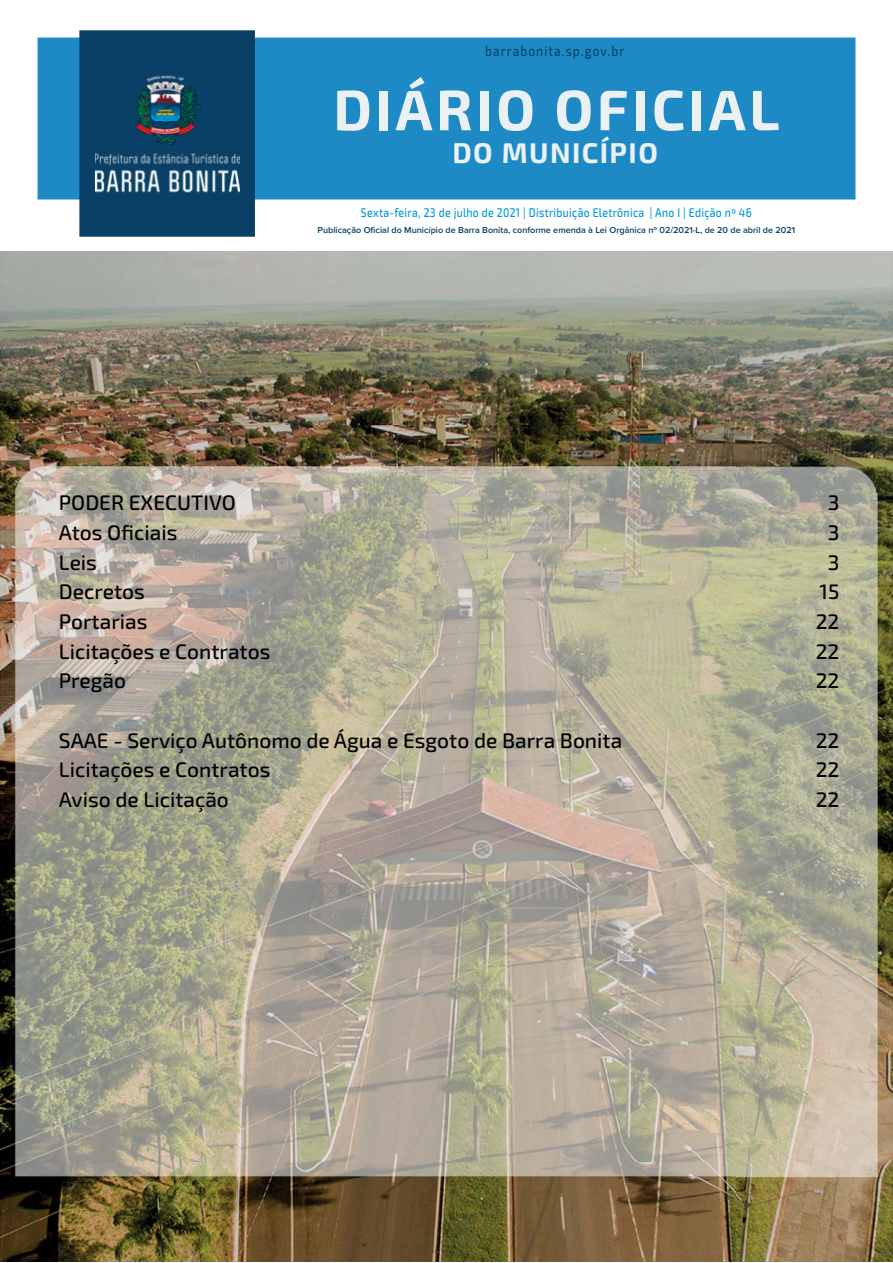
<style>
.page{position:relative;width:893px;height:1263px;background:#fff}
.page>*{position:absolute;margin:0;border:0;box-sizing:border-box;transform-origin:0 0}
.t1{font:700 57px "Exo 2.0";letter-spacing:.06em;color:#ebf0f2}
.t2{font:700 28.5px "Exo 2.0";letter-spacing:.05em;color:#ebf0f2}
.t3{font:500 21px "Exo 2.0";color:#000}
.t4{font:500 14.4px "Exo 2.0";letter-spacing:.09em;color:#034468;scale:.83 1}
.t5{font:500 12.6px "Exo 2.0";letter-spacing:.03em;color:#0096db;scale:.83 1}
.t6{font:600 9px "Proxima Nova";color:#0a4066}
</style>
<div class="page">
<div style="left:38px;top:38px;width:817px;height:162px;background:#1d8ac5;border:1px solid #1d8ac5"></div>
<div style="left:79px;top:30px;width:176px;height:207px;background:#0a4066;border:1px solid #0a4066"></div>
<img style="left:95px;top:75px;width:145px;height:118px">
<img style="left:0;top:252px;width:893px;height:1010px">
<p class="t4" style="left:485px;top:43px;width:169px">barrabonita.sp.gov.br</p>
<h1 class="t1" style="left:333px;top:76px;width:448px">DIÁRIO OFICIAL</h1>
<h2 class="t2" style="left:452px;top:135px;width:207px">DO MUNICÍPIO</h2>
<p class="t5" style="left:361px;top:205px;width:472px">Sexta-feira, 23 de julho de 2021 | Distribuição Eletrônica | Ano I | Edição nº 46</p>
<p class="t6" style="left:318px;top:223px;width:479px">Publicação Oficial do Município de Barra Bonita, conforme emenda à Lei Orgânica nº 02/2021-L, de 20 de abril de 2021</p>
<p class="t3" style="left:59px;top:490px;width:178px">PODER EXECUTIVO</p>
<p class="t3" style="left:828px;top:490px;width:13px">3</p>
<p class="t3" style="left:59px;top:520px;width:120px">Atos Oficiais</p>
<p class="t3" style="left:828px;top:520px;width:13px">3</p>
<p class="t3" style="left:59px;top:550px;width:40px">Leis</p>
<p class="t3" style="left:828px;top:550px;width:13px">3</p>
<p class="t3" style="left:59px;top:579px;width:87px">Decretos</p>
<p class="t3" style="left:820px;top:579px;width:21px">15</p>
<p class="t3" style="left:59px;top:609px;width:90px">Portarias</p>
<p class="t3" style="left:816px;top:609px;width:25px">22</p>
<p class="t3" style="left:59px;top:639px;width:213px">Licitações e Contratos</p>
<p class="t3" style="left:816px;top:639px;width:25px">22</p>
<p class="t3" style="left:59px;top:669px;width:69px">Pregão</p>
<p class="t3" style="left:816px;top:669px;width:25px">22</p>
<p class="t3" style="left:59px;top:728px;width:565px">SAAE - Serviço Autônomo de Água e Esgoto de Barra Bonita</p>
<p class="t3" style="left:816px;top:728px;width:25px">22</p>
<p class="t3" style="left:59px;top:758px;width:213px">Licitações e Contratos</p>
<p class="t3" style="left:816px;top:758px;width:25px">22</p>
<p class="t3" style="left:59px;top:787px;width:172px">Aviso de Licitação</p>
<p class="t3" style="left:816px;top:787px;width:25px">22</p>
</div>
